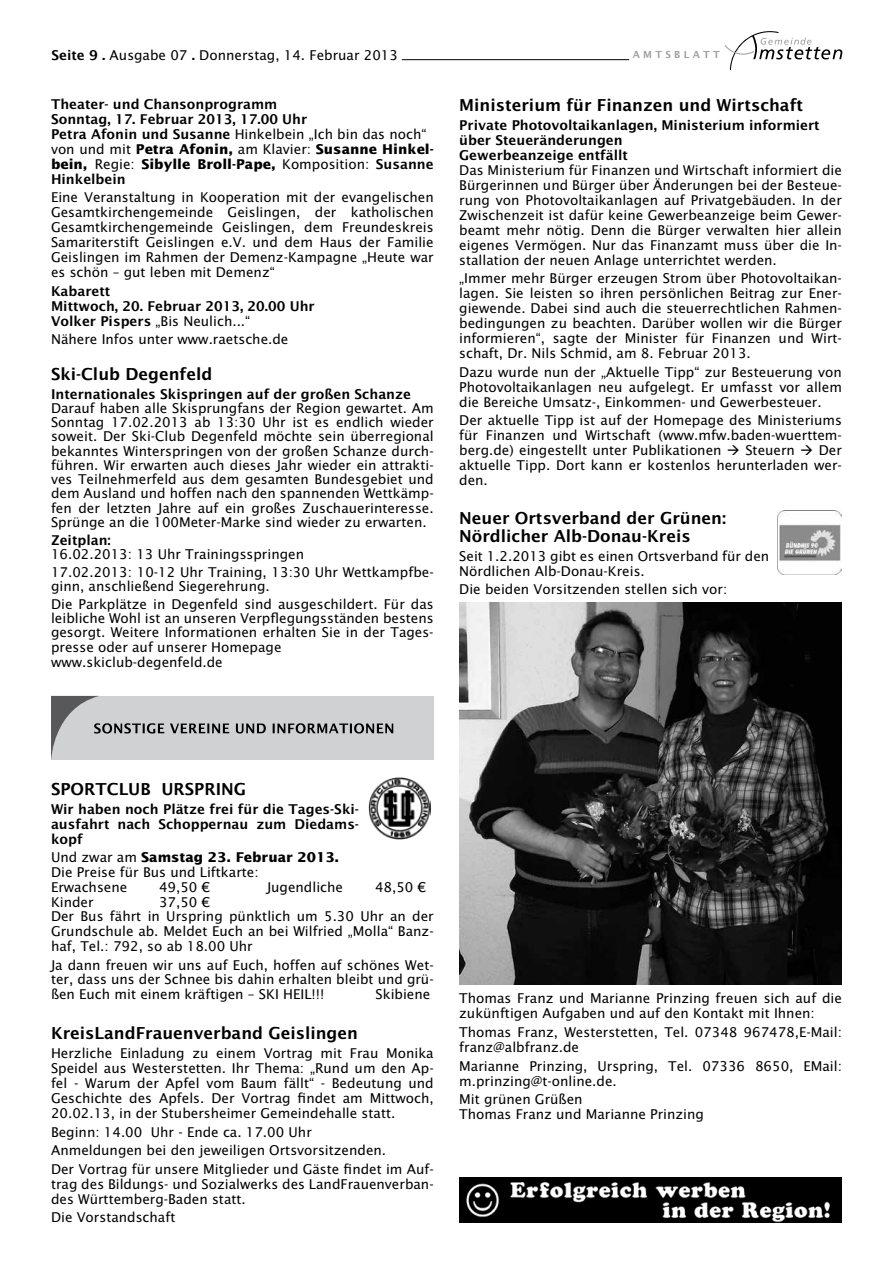
<style>
.page{position:relative;width:893px;height:1263px;background:#fff}
.page>*{position:absolute;margin:0;border:0;box-sizing:border-box;transform-origin:0 0}
.t1{font:16.5px/18px "Lucida Sans Demibold Roman";color:#000}
.t2{font:13.5px/15px "Lucida Sans";color:#000}
.t3{font:13.5px/15px "Lucida Sans Demibold Roman";color:#000}
.t4{font:9.75px "Lucida Sans Demibold Roman";letter-spacing:.34em;color:#9c9e9f}
.s1{font-family:"Lucida Sans Demibold Roman"}
.s2{font-weight:700}
</style>
<div class="page">
<svg style="left:724px;top:31px;width:118px;height:39px"></svg>
<hr style="left:402px;top:59px;width:227px;height:1px;background:#000">
<div style="left:51px;top:696px;width:383px;height:64px;background:#d0d1d2"></div>
<svg style="left:51px;top:696px;width:342px;height:64px"></svg>
<img style="left:368px;top:778px;width:63px;height:61px">
<img style="left:459px;top:602px;width:383px;height:383px">
<img style="left:459px;top:1178px;width:383px;height:45px">
<img style="left:778px;top:510px;width:64px;height:64px">
<p class="t2" style="left:51px;top:48px;width:348px"><span class="s1">Seite 9 .</span> Ausgabe 07 <span class="s1">.</span> Donnerstag, 14. Februar 2013</p>
<p class="t4" style="left:633px;top:48px;width:89px">AMTSBLATT</p>
<p class="t3" style="left:51px;top:96px;width:258px">Theater- und Chansonprogramm<br>Sonntag, 17. Februar 2013, 17.00 Uhr</p>
<p class="t2" style="left:51px;top:126px;width:384px"><span class="s1">Petra Afonin und Susanne</span> Hinkelbein „Ich bin das noch“ von und mit <span class="s2">Petra Afonin,</span> am Klavier: <span class="s2">Susanne Hinkel&shy;bein,</span> Regie: <span class="s2">Sibylle Broll-Pape,</span> Komposition: <span class="s1">Susanne</span></p>
<p class="t3" style="left:51px;top:171px;width:76px">Hinkelbein</p>
<p class="t2" style="left:51px;top:190px;width:384px;text-align:justify">Eine Veranstaltung in Kooperation mit der evangelischen Gesamtkirchengemeinde Geislingen, der katholischen Gesamtkirchengemeinde Geislingen, dem Freundeskreis Samariterstift Geislingen e.V. und dem Haus der Familie Geislingen im Rahmen der Demenz-Kampagne „Heute war es schön – gut leben mit Demenz“</p>
<p class="t3" style="left:51px;top:283px;width:265px">Kabarett<br>Mittwoch, 20. Februar 2013, 20.00 Uhr</p>
<p class="t2" style="left:51px;top:312px;width:239px;line-height:18.6px"><span class="s1">Volker Pispers</span> „Bis Neulich...“<br>Nähere Infos unter www.raetsche.de</p>
<p class="t1" style="left:51px;top:365px;width:163px">Ski-Club Degenfeld</p>
<p class="t3" style="left:51px;top:386px;width:361px">Internationales Skispringen auf der großen Schanze</p>
<p class="t2" style="left:51px;top:401px;width:384px;line-height:14.2px;text-align:justify">Darauf haben alle Skisprungfans der Region gewartet. Am Sonntag 17.02.2013 ab 13:30 Uhr ist es endlich wieder soweit. Der Ski-Club Degenfeld möchte sein überregional bekanntes Winterspringen von der großen Schanze durch&shy;führen. Wir erwarten auch dieses Jahr wieder ein attrakti&shy;ves Teilnehmerfeld aus dem gesamten Bundesgebiet und dem Ausland und hoffen nach den spannenden Wettkämp&shy;fen der letzten Jahre auf ein großes Zuschauerinteresse.<br>Sprünge an die 100Meter-Marke sind wieder zu erwarten.</p>
<p class="t3" style="left:51px;top:532px;width:61px">Zeitplan:</p>
<p class="t2" style="left:51px;top:545px;width:384px;line-height:17.9px">16.02.2013: 13 Uhr Trainingsspringen<br>17.02.2013: 10-12 Uhr Training, 13:30 Uhr Wettkampfbe-</p>
<p class="t2" style="left:51px;top:577px;width:384px;line-height:17.9px">ginn, anschließend Siegerehrung.<br>Die Parkplätze in Degenfeld sind ausgeschildert. Für das</p>
<p class="t2" style="left:51px;top:611px;width:384px;line-height:14.5px">leibliche Wohl ist an unseren Verpflegungsständen bestens gesorgt. Weitere Informationen erhalten Sie in der Tages&shy;presse oder auf unserer Homepage www.skiclub-degenfeld.de</p>
<p class="t1" style="left:459px;top:96px;width:345px">Ministerium für Finanzen und Wirtschaft</p>
<p class="t3" style="left:459px;top:117px;width:362px">Private Photovoltaikanlagen, Ministerium informiert über Steueränderungen<br>Gewerbeanzeige entfällt</p>
<p class="t2" style="left:459px;top:162px;width:384px;text-align:justify">Das Ministerium für Finanzen und Wirtschaft informiert die Bürgerinnen und Bürger über Änderungen bei der Besteue&shy;rung von Photovoltaikanlagen auf Privatgebäuden. In der Zwischenzeit ist dafür keine Gewerbeanzeige beim Gewer&shy;beamt mehr nötig. Denn die Bürger verwalten hier allein eigenes Vermögen. Nur das Finanzamt muss über die In&shy;stallation der neuen Anlage unterrichtet werden.</p>
<p class="t2" style="left:459px;top:271px;width:384px;text-align:justify">„Immer mehr Bürger erzeugen Strom über Photovoltaikan&shy;lagen. Sie leisten so ihren persönlichen Beitrag zur Ener&shy;giewende. Dabei sind auch die steuerrechtlichen Rahmen&shy;bedingungen zu beachten. Darüber wollen wir die Bürger informieren“, sagte der Minister für Finanzen und Wirt&shy;schaft, Dr. Nils Schmid, am 8. Februar 2013.</p>
<p class="t2" style="left:459px;top:364px;width:384px;text-align:justify">Dazu wurde nun der „Aktuelle Tipp“ zur Besteuerung von Photovoltaikanlagen neu aufgelegt. Er umfasst vor allem die Bereiche Umsatz-, Einkommen- und Gewerbesteuer.</p>
<p class="t2" style="left:459px;top:413px;width:384px;text-align:justify">Der aktuelle Tipp ist auf der Homepage des Ministeriums für Finanzen und Wirtschaft (www.mfw.baden-wuerttem&shy;berg.de) eingestellt unter Publikationen → Steuern → Der aktuelle Tipp. Dort kann er kostenlos herunterladen wer&shy;den.</p>
<p class="t1" style="left:459px;top:509px;width:268px">Neuer Ortsverband der Grünen:<br>Nördlicher Alb-Donau-Kreis</p>
<p class="t2" style="left:459px;top:548px;width:312px">Seit 1.2.2013 gibt es einen Ortsverband für den<br>Nördlichen Alb-Donau-Kreis.</p>
<p class="t2" style="left:459px;top:582px;width:269px">Die beiden Vorsitzenden stellen sich vor:</p>
<p class="t1" style="left:51px;top:780px;width:197px">SPORTCLUB URSPRING</p>
<p class="t3" style="left:51px;top:801px;width:309px;text-align:justify">Wir haben noch Plätze frei für die Tages-Ski&shy;ausfahrt nach Schoppernau zum Diedams&shy;kopf</p>
<p class="t2" style="left:51px;top:850px;width:290px">Und zwar am <span class="s2">Samstag 23. Februar 2013.<br></span>Die Preise für Bus und Liftkarte:<br>Erwachsene</p>
<p class="t2" style="left:159px;top:879px;width:53px">49,50 €</p>
<p class="t2" style="left:267px;top:879px;width:78px">Jugendliche</p>
<p class="t2" style="left:375px;top:879px;width:53px">48,50 €</p>
<p class="t2" style="left:51px;top:894px;width:44px">Kinder</p>
<p class="t2" style="left:51px;top:894px;width:384px;text-indent:108px">37,50 €<br>Der Bus fährt in Urspring pünktlich um 5.30 Uhr an der Grundschule ab. Meldet Euch an bei Wilfried „Molla“ Banz&shy;haf, Tel.: 792, so ab 18.00 Uhr</p>
<p class="t2" style="left:51px;top:957px;width:384px;text-align:justify">Ja dann freuen wir uns auf Euch, hoffen auf schönes Wet&shy;ter, dass uns der Schnee bis dahin erhalten bleibt und grü&shy;ßen Euch mit einem kräftigen – SKI HEIL!!!</p>
<p class="t2" style="left:375px;top:987px;width:56px">Skibiene</p>
<p class="t1" style="left:51px;top:1024px;width:308px">KreisLandFrauenverband Geislingen</p>
<p class="t2" style="left:51px;top:1046px;width:384px;text-align:justify">Herzliche Einladung zu einem Vortrag mit Frau Monika Speidel aus Westerstetten. Ihr Thema: „Rund um den Ap&shy;fel - Warum der Apfel vom Baum fällt“ - Bedeutung und Geschichte des Apfels. Der Vortrag findet am Mittwoch, 20.02.13, in der Stubersheimer Gemeindehalle statt.</p>
<p class="t2" style="left:51px;top:1122px;width:384px;line-height:18.6px">Beginn: 14.00 Uhr - Ende ca. 17.00 Uhr<br>Anmeldungen bei den jeweiligen Ortsvorsitzenden.<br>Der Vortrag für unsere Mitglieder und Gäste findet im Auf-</p>
<p class="t2" style="left:51px;top:1176px;width:384px">trag des Bildungs- und Sozialwerks des LandFrauenverban&shy;des Württemberg-Baden statt.</p>
<p class="t2" style="left:51px;top:1210px;width:126px">Die Vorstandschaft</p>
<p class="t2" style="left:459px;top:991px;width:384px">Thomas Franz und Marianne Prinzing freuen sich auf die zukünftigen Aufgaben und auf den Kontakt mit Ihnen:</p>
<p class="t2" style="left:459px;top:1025px;width:384px">Thomas Franz, Westerstetten, Tel. 07348 967478,E-Mail: franz@albfranz.de</p>
<p class="t2" style="left:459px;top:1058px;width:384px">Marianne Prinzing, Urspring, Tel. 07336 8650, EMail: m.prinzing@t-online.de.</p>
<p class="t2" style="left:459px;top:1092px;width:246px">Mit grünen Grüßen<br>Thomas Franz und Marianne Prinzing</p>
</div>
